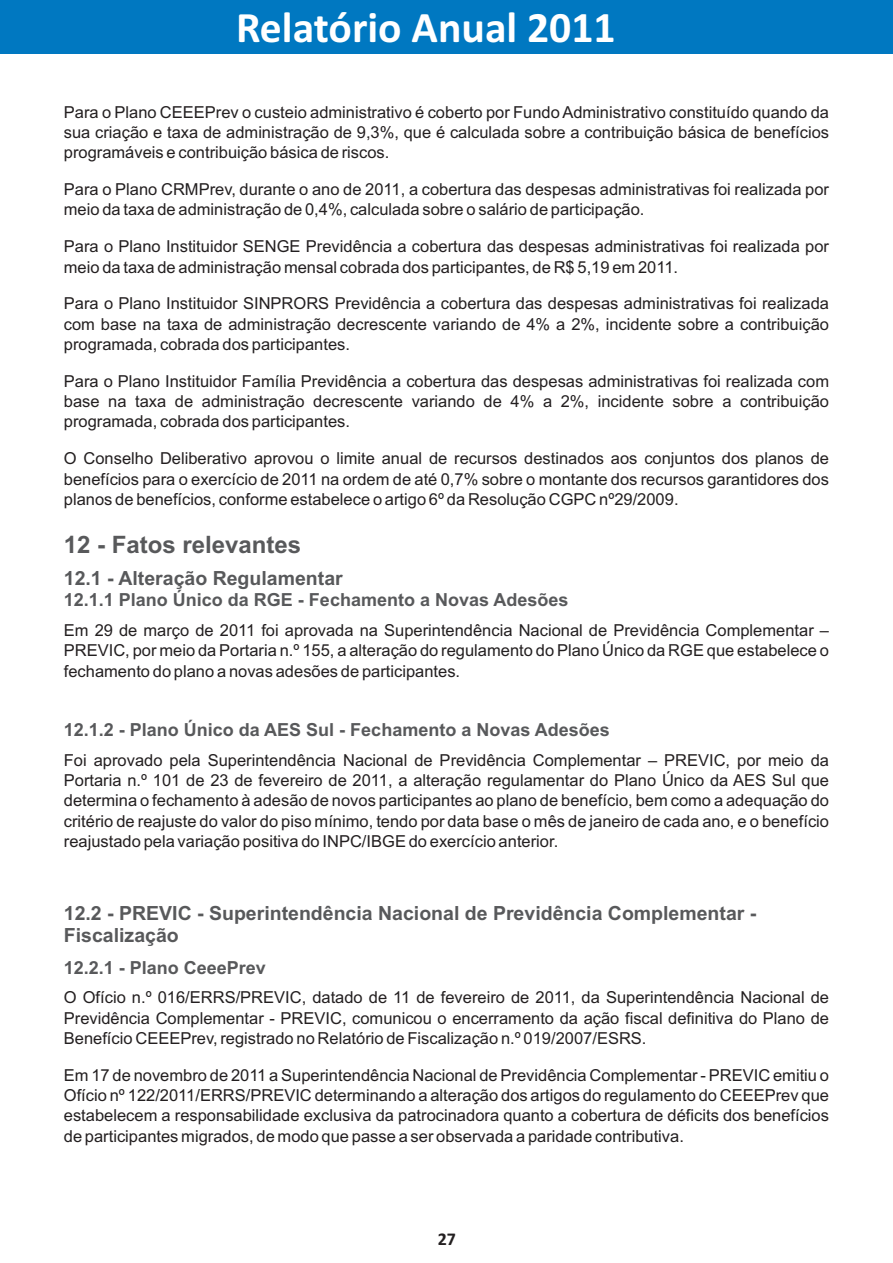
<style>
.page{position:relative;width:893px;height:1263px;background:#fff}
.page>*{position:absolute;margin:0;border:0;box-sizing:border-box;transform-origin:0 0}
.t1{font:700 43.65px "Calibri";color:#fff}
.t2{font:700 24px "Arial";color:#58595b}
.t3{font:700 19.5px/21.8px "Arial";color:#58595b}
.t4{font:700 18px "Arial";color:#58595b}
.t5{font:700 18px "Calibri";color:#231f20}
.t6{font:16.5px/20.2px "Arial";color:#231f20;text-align:justify}
</style>
<div class="page">
<div style="left:0;top:1px;width:893px;height:53px;background:#0078c1"></div>
<h1 class="t1" style="left:236px;top:10px;width:381px">Relatório Anual 2011</h1>
<p class="t6" style="left:64px;top:103px;width:767px">Para o Plano CEEEPrev o custeio administrativo é coberto por Fundo Administrativo constituído quando da sua criação e taxa de administração de 9,3%, que é calculada sobre a contribuição básica de benefícios programáveis e contribuição básica de riscos.</p>
<p class="t6" style="left:64px;top:181px;width:767px">Para o Plano CRMPrev, durante o ano de 2011, a cobertura das despesas administrativas foi realizada por meio da taxa de administração de 0,4%, calculada sobre o salário de participação.</p>
<p class="t6" style="left:64px;top:238px;width:767px">Para o Plano Instituidor SENGE Previdência a cobertura das despesas administrativas foi realizada por meio da taxa de administração mensal cobrada dos participantes, de R$ 5,19 em 2011.</p>
<p class="t6" style="left:64px;top:295px;width:767px">Para o Plano Instituidor SINPRORS Previdência a cobertura das despesas administrativas foi realizada com base na taxa de administração decrescente variando de 4% a 2%, incidente sobre a contribuição programada, cobrada dos participantes.</p>
<p class="t6" style="left:64px;top:372px;width:767px">Para o Plano Instituidor Família Previdência a cobertura das despesas administrativas foi realizada com base na taxa de administração decrescente variando de 4% a 2%, incidente sobre a contribuição programada, cobrada dos participantes.</p>
<p class="t6" style="left:64px;top:450px;width:767px">O Conselho Deliberativo aprovou o limite anual de recursos destinados aos conjuntos dos planos de benefícios para o exercício de 2011 na ordem de até 0,7% sobre o montante dos recursos garantidores dos planos de benefícios, conforme estabelece o artigo 6º da Resolução CGPC nº29/2009.</p>
<h2 class="t2" style="left:64px;top:535px;width:239px">12 - Fatos relevantes</h2>
<p class="t3" style="left:64px;top:569px;width:280px">12.1 - Alteração Regulamentar</p>
<p class="t4" style="left:64px;top:592px;width:506px">12.1.1 Plano Único da RGE - Fechamento a Novas Adesões</p>
<p class="t6" style="left:64px;top:622px;width:767px">Em 29 de março de 2011 foi aprovada na Superintendência Nacional de Previdência Complementar – PREVIC, por meio da Portaria n.º 155, a alteração do regulamento do Plano Único da RGE que estabelece o fechamento do plano a novas adesões de participantes.</p>
<p class="t4" style="left:64px;top:723px;width:547px">12.1.2 - Plano Único da AES Sul - Fechamento a Novas Adesões</p>
<p class="t6" style="left:64px;top:751px;width:767px">Foi aprovado pela Superintendência Nacional de Previdência Complementar – PREVIC, por meio da Portaria n.º 101 de 23 de fevereiro de 2011, a alteração regulamentar do Plano Único da AES Sul que determina o fechamento à adesão de novos participantes ao plano de benefício, bem como a adequação do critério de reajuste do valor do piso mínimo, tendo por data base o mês de janeiro de cada ano, e o benefício reajustado pela variação positiva do INPC/IBGE do exercício anterior.</p>
<p class="t3" style="left:64px;top:904px;width:694px">12.2 - PREVIC - Superintendência Nacional de Previdência Complementar -<br>Fiscalização</p>
<p class="t4" style="left:64px;top:961px;width:204px">12.2.1 - Plano CeeePrev</p>
<p class="t6" style="left:64px;top:989px;width:767px">O Ofício n.º 016/ERRS/PREVIC, datado de 11 de fevereiro de 2011, da Superintendência Nacional de Previdência Complementar - PREVIC, comunicou o encerramento da ação fiscal definitiva do Plano de Benefício CEEEPrev, registrado no Relatório de Fiscalização n.º 019/2007/ESRS.</p>
<p class="t6" style="left:64px;top:1066px;width:767px">Em 17 de novembro de 2011 a Superintendência Nacional de Previdência Complementar - PREVIC emitiu o Ofício nº 122/2011/ERRS/PREVIC determinando a alteração dos artigos do regulamento do CEEEPrev que estabelecem a responsabilidade exclusiva da patrocinadora quanto a cobertura de déficits dos benefícios de participantes migrados, de modo que passe a ser observada a paridade contributiva.</p>
<p class="t5" style="left:438px;top:1231px;width:20px">27</p>
</div>
